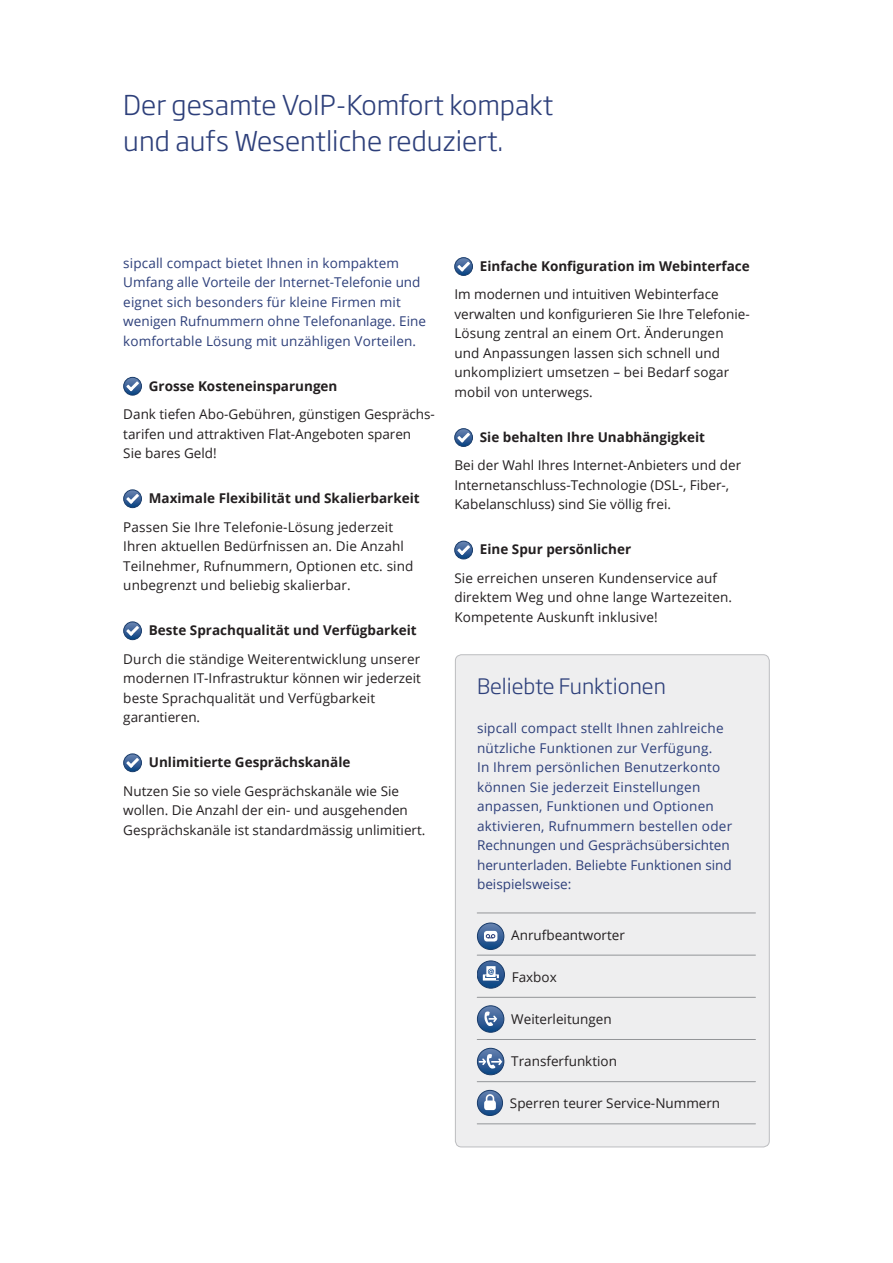
<style>
.page{position:relative;width:893px;height:1263px;background:#fff}
.page>*{position:absolute;margin:0;border:0;box-sizing:border-box;transform-origin:0 0}
.t1{font:300 27px/36px "Soho Gothic Pro";color:#2d3f7a}
.t2{font:300 21px "Soho Gothic Pro";color:#2d3f7a}
.t3{font:13.5px/19.5px "Open Sans";color:#231f20}
.t4{font:13.5px/19.5px "Open Sans";letter-spacing:.01em;color:#2d3f7a}
.t5{font:700 13.5px "Open Sans";color:#231f20}
</style>
<div class="page">
<svg style="left:124px;top:377px;width:17px;height:18px"></svg>
<div style="left:123px;top:377px;width:19px;height:18px;border:1px solid #183b6a;border-radius:50%"></div>
<svg style="left:126px;top:381px;width:13px;height:10px"></svg>
<svg style="left:124px;top:490px;width:17px;height:18px"></svg>
<div style="left:123px;top:489px;width:19px;height:19px;border:1px solid #183b6a;border-radius:50%"></div>
<svg style="left:126px;top:494px;width:13px;height:10px"></svg>
<svg style="left:124px;top:622px;width:17px;height:18px"></svg>
<div style="left:123px;top:621px;width:19px;height:19px;border:1px solid #183b6a;border-radius:50%"></div>
<svg style="left:126px;top:626px;width:13px;height:10px"></svg>
<svg style="left:124px;top:754px;width:17px;height:18px"></svg>
<div style="left:123px;top:753px;width:19px;height:19px;border:1px solid #183b6a;border-radius:50%"></div>
<svg style="left:126px;top:758px;width:13px;height:10px"></svg>
<svg style="left:455px;top:258px;width:17px;height:17px"></svg>
<div style="left:454px;top:257px;width:19px;height:19px;border:1px solid #183b6a;border-radius:50%"></div>
<svg style="left:457px;top:261px;width:13px;height:11px"></svg>
<svg style="left:455px;top:429px;width:17px;height:17px"></svg>
<div style="left:454px;top:428px;width:19px;height:19px;border:1px solid #183b6a;border-radius:50%"></div>
<svg style="left:457px;top:432px;width:13px;height:11px"></svg>
<svg style="left:455px;top:541px;width:17px;height:18px"></svg>
<div style="left:454px;top:541px;width:19px;height:18px;border:1px solid #183b6a;border-radius:50%"></div>
<svg style="left:457px;top:545px;width:13px;height:10px"></svg>
<div style="left:455px;top:655px;width:314px;height:492px;background:#eeeeef;border-radius:6px"></div>
<svg style="left:477px;top:923px;width:27px;height:26px"></svg>
<div style="left:477px;top:923px;width:27px;height:27px;border:1px solid #183b6a;border-radius:50%"></div>
<svg style="left:484px;top:931px;width:13px;height:10px"></svg>
<svg style="left:486px;top:934px;width:9px;height:4px"></svg>
<svg style="left:477px;top:961px;width:27px;height:27px"></svg>
<div style="left:477px;top:961px;width:28px;height:27px;border:1px solid #183b6a;border-radius:50%"></div>
<div style="left:483px;top:974px;width:16px;height:6px;background:#fff"></div>
<div style="left:486px;top:966px;width:10px;height:11px;background:#fff"></div>
<svg style="left:485px;top:968px;width:13px;height:12px"></svg>
<svg style="left:477px;top:1006px;width:27px;height:26px"></svg>
<div style="left:477px;top:1005px;width:27px;height:28px;border:1px solid #183b6a;border-radius:50%"></div>
<svg style="left:484px;top:1011px;width:14px;height:15px"></svg>
<svg style="left:477px;top:1048px;width:27px;height:27px"></svg>
<div style="left:477px;top:1048px;width:27px;height:27px;border:1px solid #183b6a;border-radius:50%"></div>
<svg style="left:479px;top:1054px;width:24px;height:14px"></svg>
<svg style="left:477px;top:1090px;width:25px;height:25px"></svg>
<div style="left:477px;top:1090px;width:26px;height:26px;border:1px solid #183b6a;border-radius:50%"></div>
<div style="left:484px;top:1100px;width:12px;height:10px;background:#fff;border-radius:3px"></div>
<svg style="left:485px;top:1093px;width:10px;height:8px"></svg>
<div style="left:455px;top:654px;width:315px;height:493px;border:1px solid #bcbdc0;border-radius:6px"></div>
<hr style="left:477px;top:955px;width:278px;height:1px;background:#939598">
<hr style="left:477px;top:913px;width:278px;height:1px;background:#939598">
<hr style="left:477px;top:1039px;width:278px;height:1px;background:#939598">
<hr style="left:477px;top:1081px;width:278px;height:1px;background:#939598">
<hr style="left:477px;top:1123px;width:278px;height:1px;background:#939598">
<hr style="left:477px;top:997px;width:278px;height:1px;background:#939598">
<h1 class="t1" style="left:123px;top:85px;width:431px">Der gesamte VoIP-Komfort kompakt und aufs Wesentliche reduziert.</h1>
<p class="t4" style="left:123px;top:253px;width:304px">sipcall compact bietet Ihnen in kompaktem Umfang alle Vorteile der Internet-Telefonie und eignet sich besonders für kleine Firmen mit wenigen Rufnummern ohne Telefonanlage. Eine komfortable Lösung mit unzähligen Vorteilen.</p>
<p class="t5" style="left:149px;top:376px;width:190px">Grosse Kosteneinsparungen</p>
<p class="t3" style="left:123px;top:404px;width:313px">Dank tiefen Abo-Gebühren, günstigen Gesprächs&shy;tarifen und attraktiven Flat-Angeboten sparen<br>Sie bares Geld!</p>
<p class="t5" style="left:149px;top:489px;width:272px">Maximale Flexibilität und Skalierbarkeit</p>
<p class="t3" style="left:123px;top:517px;width:292px">Passen Sie Ihre Telefonie-Lösung jederzeit Ihren aktuellen Bedürfnissen an. Die Anzahl Teilnehmer, Rufnummern, Optionen etc. sind unbegrenzt und beliebig skalierbar.</p>
<p class="t5" style="left:149px;top:621px;width:269px">Beste Sprachqualität und Verfügbarkeit</p>
<p class="t3" style="left:123px;top:649px;width:299px">Durch die ständige Weiterentwicklung unserer modernen IT-Infrastruktur können wir jederzeit beste Sprachqualität und Verfügbarkeit garantieren.</p>
<p class="t5" style="left:149px;top:753px;width:203px">Unlimitierte Gesprächskanäle</p>
<p class="t3" style="left:123px;top:781px;width:304px">Nutzen Sie so viele Gesprächskanäle wie Sie wollen. Die Anzahl der ein- und ausgehenden<br>Gesprächskanäle ist standardmässig unlimitiert.</p>
<p class="t5" style="left:480px;top:256px;width:271px">Einfache Konfiguration im Webinterface</p>
<p class="t3" style="left:454px;top:284px;width:297px">Im modernen und intuitiven Webinterface verwalten und konfigurieren Sie Ihre Telefonie-Lösung zentral an einem Ort. Änderungen und Anpassungen lassen sich schnell und unkompliziert umsetzen – bei Bedarf sogar mobil von unterwegs.</p>
<p class="t5" style="left:480px;top:427px;width:227px">Sie behalten Ihre Unabhängigkeit</p>
<p class="t3" style="left:454px;top:455px;width:288px">Bei der Wahl Ihres Internet-Anbieters und der<br>Internetanschluss-Technologie (DSL-, Fiber-,<br>Kabelanschluss) sind Sie völlig frei.</p>
<p class="t5" style="left:480px;top:540px;width:153px">Eine Spur persönlicher</p>
<p class="t3" style="left:454px;top:568px;width:279px">Sie erreichen unseren Kundenservice auf direktem Weg und ohne lange Wartezeiten.<br>Kompetente Auskunft inklusive!</p>
<h2 class="t2" style="left:477px;top:670px;width:190px">Beliebte Funktionen</h2>
<p class="t4" style="left:477px;top:718px;width:257px">sipcall compact stellt Ihnen zahlreiche nützliche Funktionen zur Verfügung.<br>In Ihrem persönlichen Benutzerkonto können Sie jederzeit Einstellungen anpassen, Funktionen und Optionen aktivieren, Rufnummern bestellen oder Rechnungen und Gesprächsübersichten herunterladen. Beliebte Funktionen sind beispielsweise:</p>
<p class="t3" style="left:511px;top:925px;width:115px">Anrufbeantworter</p>
<p class="t3" style="left:512px;top:967px;width:47px">Faxbox</p>
<p class="t3" style="left:511px;top:1009px;width:102px">Weiterleitungen</p>
<p class="t3" style="left:511px;top:1051px;width:107px">Transferfunktion</p>
<p class="t3" style="left:510px;top:1093px;width:212px">Sperren teurer Service-Nummern</p>
</div>
